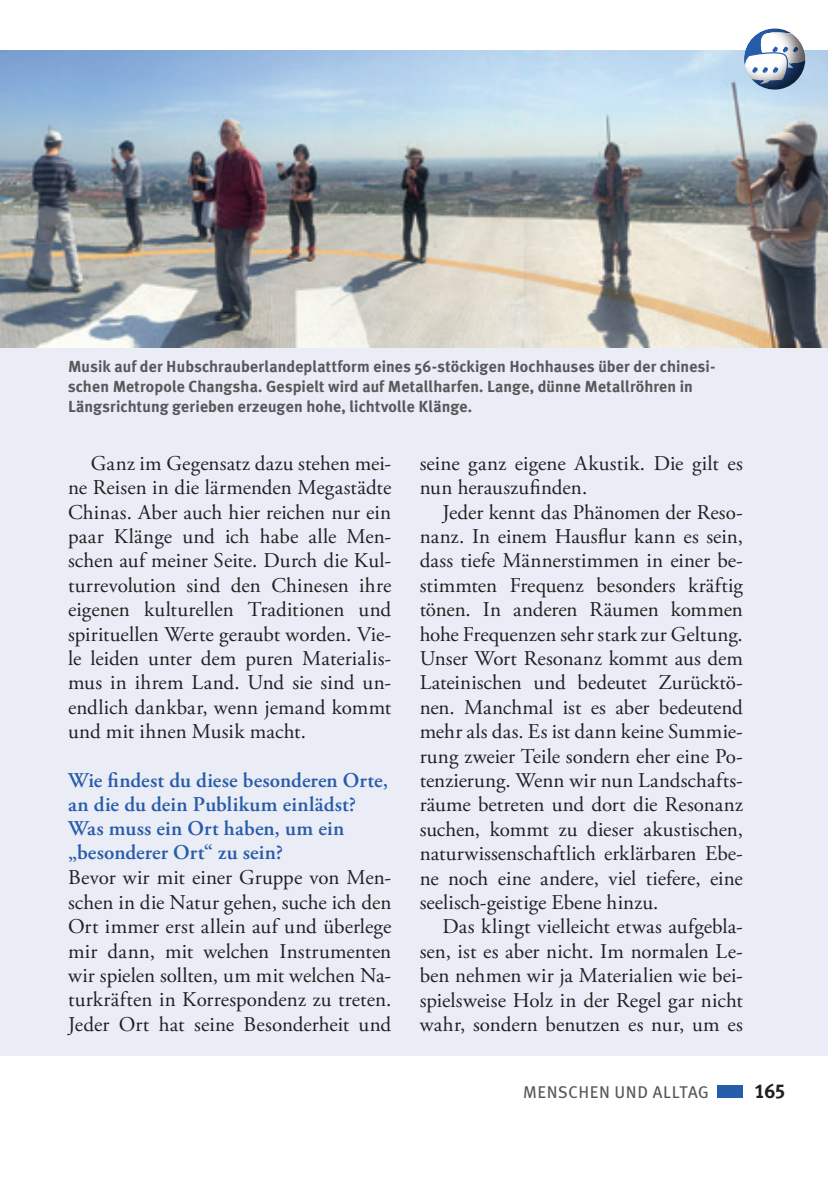
<style>
.page{position:relative;width:828px;height:1180px;background:#fff}
.page>*{position:absolute;margin:0;border:0;box-sizing:border-box;transform-origin:0 0}
.t1{font:21px/24.4px "Adobe Garamond Pro";color:#231f20;text-align:justify}
.t2{font:600 21px/24px "Adobe Garamond Pro";letter-spacing:.005em;color:#275caa}
.t3{font:20px "Meta Plus Bold Caps";color:#231f20}
.t4{font:17px "Meta Plus";letter-spacing:.035em;color:#57585a}
.t5{font:700 16px/20px "Meta Plus";letter-spacing:.01em;color:#57585a}
</style>
<div class="page">
<div style="left:0;top:51px;width:828px;height:1003px;background:#eaecf6"></div>
<img style="left:0;top:51px;width:828px;height:297px">
<div style="left:717px;top:1085px;width:26px;height:12px;background:#275caa"></div>
<div style="left:741px;top:25px;width:66px;height:66px;background:#231f20;opacity:.75"></div>
<p class="t5" style="left:68px;top:356px;width:649px">Musik auf der Hubschrauberlandeplattform eines 56-stöckigen Hochhauses über der chinesi&shy;schen Metropole Changsha. Gespielt wird auf Metallharfen. Lange, dünne Metallröhren in<br>Längsrichtung gerieben erzeugen hohe, lichtvolle Klänge.</p>
<p class="t1" style="left:68px;top:451px;width:325px;text-indent:23px">Ganz im Gegensatz dazu stehen mei&shy;ne Reisen in die lärmenden Megastädte Chinas. Aber auch hier reichen nur ein paar Klänge und ich habe alle Men&shy;schen auf meiner Seite. Durch die Kul&shy;turrevolution sind den Chinesen ihre eigenen kulturellen Traditionen und spirituellen Werte geraubt worden. Vie&shy;le leiden unter dem puren Materialis&shy;mus in ihrem Land. Und sie sind un&shy;endlich dankbar, wenn jemand kommt und mit ihnen Musik macht.</p>
<p class="t2" style="left:68px;top:768px;width:322px">Wie findest du diese besonderen Orte, an die du dein Publikum einlädst?<br>Was muss ein Ort haben, um ein „besonderer Ort“ zu sein?</p>
<p class="t1" style="left:68px;top:866px;width:325px">Bevor wir mit einer Gruppe von Men&shy;schen in die Natur gehen, suche ich den Ort immer erst allein auf und überlege mir dann, mit welchen Instrumenten wir spielen sollten, um mit welchen Na&shy;turkräften in Korrespondenz zu treten.<br>Jeder Ort hat seine Besonderheit und</p>
<p class="t1" style="left:420px;top:451px;width:325px">seine ganz eigene Akustik. Die gilt es nun herauszufinden.</p>
<p class="t1" style="left:420px;top:500px;width:325px;text-indent:23px">Jeder kennt das Phänomen der Reso&shy;nanz. In einem Hausflur kann es sein, dass tiefe Männerstimmen in einer be&shy;stimmten Frequenz besonders kräftig tönen. In anderen Räumen kommen hohe Frequenzen sehr stark zur Geltung.<br>Unser Wort Resonanz kommt aus dem Lateinischen und bedeutet Zurücktö&shy;nen. Manchmal ist es aber bedeutend mehr als das. Es ist dann keine Summie&shy;rung zweier Teile sondern eher eine Po&shy;tenzierung. Wenn wir nun Landschafts&shy;räume betreten und dort die Resonanz suchen, kommt zu dieser akustischen, naturwissenschaftlich erklärbaren Ebe&shy;ne noch eine andere, viel tiefere, eine seelisch-geistige Ebene hinzu.</p>
<p class="t1" style="left:420px;top:915px;width:325px;text-indent:23px">Das klingt vielleicht etwas aufgebla&shy;sen, ist es aber nicht. Im normalen Le&shy;ben nehmen wir ja Materialien wie bei&shy;spielsweise Holz in der Regel gar nicht wahr, sondern benutzen es nur, um es</p>
<p class="t4" style="left:523px;top:1081px;width:187px">MENSCHEN UND ALLTAG</p>
<p class="t3" style="left:754px;top:1079px;width:33px">165</p>
</div>
